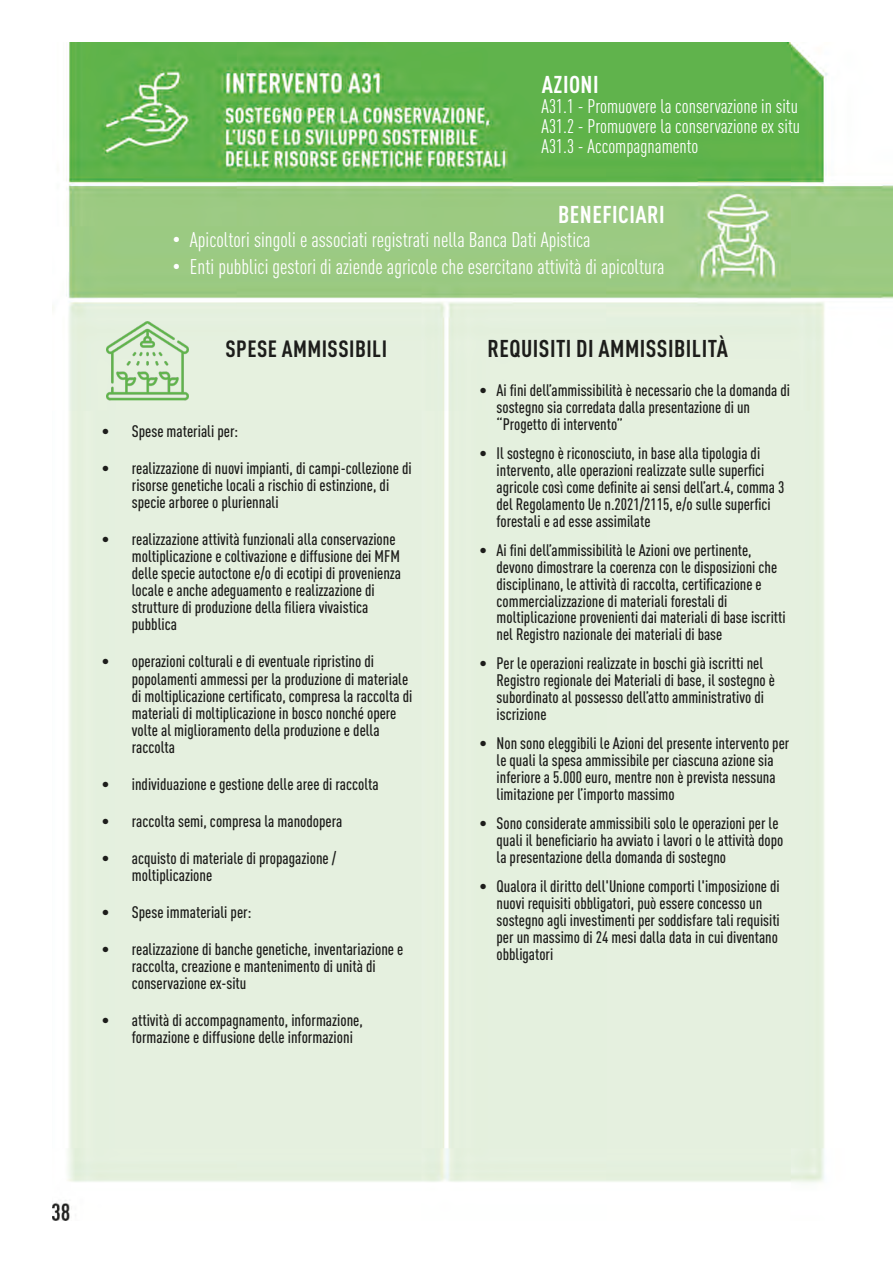
<style>
.page{position:relative;width:893px;height:1263px;background:#fff}
.page>*{position:absolute;margin:0;border:0;box-sizing:border-box;transform-origin:0 0}
.t1{font:700 condensed 24px "DIN Pro";letter-spacing:.02em;color:#1d1d1b}
.t2{font:700 condensed 24px "DIN Pro";letter-spacing:.02em;color:#fff}
.t3{font:700 condensed 23.25px "DIN Pro";letter-spacing:.02em;color:#1d1d1b}
.t4{font:condensed 21px "DIN Pro";color:#fff}
.t5{font:condensed 19.5px/20.1px "DIN Pro";color:#fff;text-align:justify}
.t6{font:500 condensed 16.65px/17.1px "DIN Pro";color:#1d1d1b}
.t7{font:500 condensed 16.5px/17px "DIN Pro";color:#1d1d1b}
.s1{font-family:"Arial";font-stretch:normal}
</style>
<div class="page">
<img style="left:53px;top:43px;width:840px;height:1178px">
<img style="left:107px;top:322px;width:81px;height:79px">
<h1 class="t2" style="left:542px;top:76px;width:58px">AZIONI</h1>
<p class="t5" style="left:542px;top:98px;width:260px">A31.1 - Promuovere la conservazione in situ A31.2 - Promuovere la conservazione ex situ A31.3 - Accompagnamento</p>
<h1 class="t2" style="left:558px;top:206px;width:108px">BENEFICIARI</h1>
<p class="t4" style="left:173px;top:232px;width:419px"><span class="s1">•</span> Apicoltori singoli e associati registrati nella Banca Dati Apistica</p>
<p class="t4" style="left:173px;top:259px;width:493px"><span class="s1">•</span> Enti pubblici gestori di aziende agricole che esercitano attività di apicoltura</p>
<h2 class="t3" style="left:226px;top:341px;width:163px">SPESE AMMISSIBILI</h2>
<p class="t6" style="left:102px;top:424px;width:138px">• Spese materiali per:</p>
<p class="t6" style="left:132px;top:461px;width:281px;text-indent:-30px">• realizzazione di nuovi impianti, di campi-collezione di risorse genetiche locali a rischio di estinzione, di specie arboree o pluriennali</p>
<p class="t6" style="left:132px;top:532px;width:271px;text-indent:-30px">• realizzazione attività funzionali alla conservazione moltiplicazione e coltivazione e diffusione dei MFM delle specie autoctone e/o di ecotipi di provenienza locale e anche adeguamento e realizzazione di strutture di produzione della filiera vivaistica pubblica</p>
<p class="t6" style="left:132px;top:655px;width:282px;text-indent:-30px">• operazioni colturali e di eventuale ripristino di popolamenti ammessi per la produzione di materiale di moltiplicazione certificato, compresa la raccolta di materiali di moltiplicazione in bosco nonché opere volte al miglioramento della produzione e della raccolta</p>
<p class="t6" style="left:102px;top:777px;width:278px">• individuazione e gestione delle aree di raccolta</p>
<p class="t6" style="left:102px;top:814px;width:242px">• raccolta semi, compresa la manodopera</p>
<p class="t6" style="left:132px;top:851px;width:206px;text-indent:-30px">• acquisto di materiale di propagazione / moltiplicazione</p>
<p class="t6" style="left:102px;top:905px;width:151px">• Spese immateriali per:</p>
<p class="t6" style="left:132px;top:942px;width:273px;text-indent:-30px">• realizzazione di banche genetiche, inventariazione e raccolta, creazione e mantenimento di unità di conservazione ex-situ</p>
<p class="t6" style="left:132px;top:1013px;width:233px;text-indent:-30px">• attività di accompagnamento, informazione, formazione e diffusione delle informazioni</p>
<h1 class="t1" style="left:488px;top:340px;width:242px">REQUISITI DI AMMISSIBILITÀ</h1>
<p class="t7" style="left:497px;top:383px;width:295px;text-indent:-17px">• Ai fini dell’ammissibilità è necessario che la domanda di sostegno sia corredata dalla presentazione di un “Progetto di intervento”</p>
<p class="t7" style="left:497px;top:446px;width:289px;text-indent:-17px">• Il sostegno è riconosciuto, in base alla tipologia di intervento, alle operazioni realizzate sulle superfici agricole così come definite ai sensi dell’art.4, comma 3 del Regolamento Ue n.2021/2115, e/o sulle superfici forestali e ad esse assimilate</p>
<p class="t7" style="left:497px;top:543px;width:291px;text-indent:-17px">• Ai fini dell’ammissibilità le Azioni ove pertinente, devono dimostrare la coerenza con le disposizioni che disciplinano, le attività di raccolta, certificazione e commercializzazione di materiali forestali di moltiplicazione provenienti dai materiali di base iscritti nel Registro nazionale dei materiali di base</p>
<p class="t7" style="left:497px;top:657px;width:280px;text-indent:-17px">• Per le operazioni realizzate in boschi già iscritti nel Registro regionale dei Materiali di base, il sostegno è subordinato al possesso dell’atto amministrativo di iscrizione</p>
<p class="t7" style="left:497px;top:736px;width:294px;text-indent:-17px">• Non sono eleggibili le Azioni del presente intervento per le quali la spesa ammissibile per ciascuna azione sia inferiore a 5.000 euro, mentre non è prevista nessuna limitazione per l’importo massimo</p>
<p class="t7" style="left:497px;top:816px;width:288px;text-indent:-17px">• Sono considerate ammissibili solo le operazioni per le quali il beneficiario ha avviato i lavori o le attività dopo la presentazione della domanda di sostegno</p>
<p class="t7" style="left:497px;top:879px;width:285px;text-indent:-17px">• Qualora il diritto dell'Unione comporti l'imposizione di nuovi requisiti obbligatori, può essere concesso un sostegno agli investimenti per soddisfare tali requisiti per un massimo di 24 mesi dalla data in cui diventano obbligatori</p>
</div>
